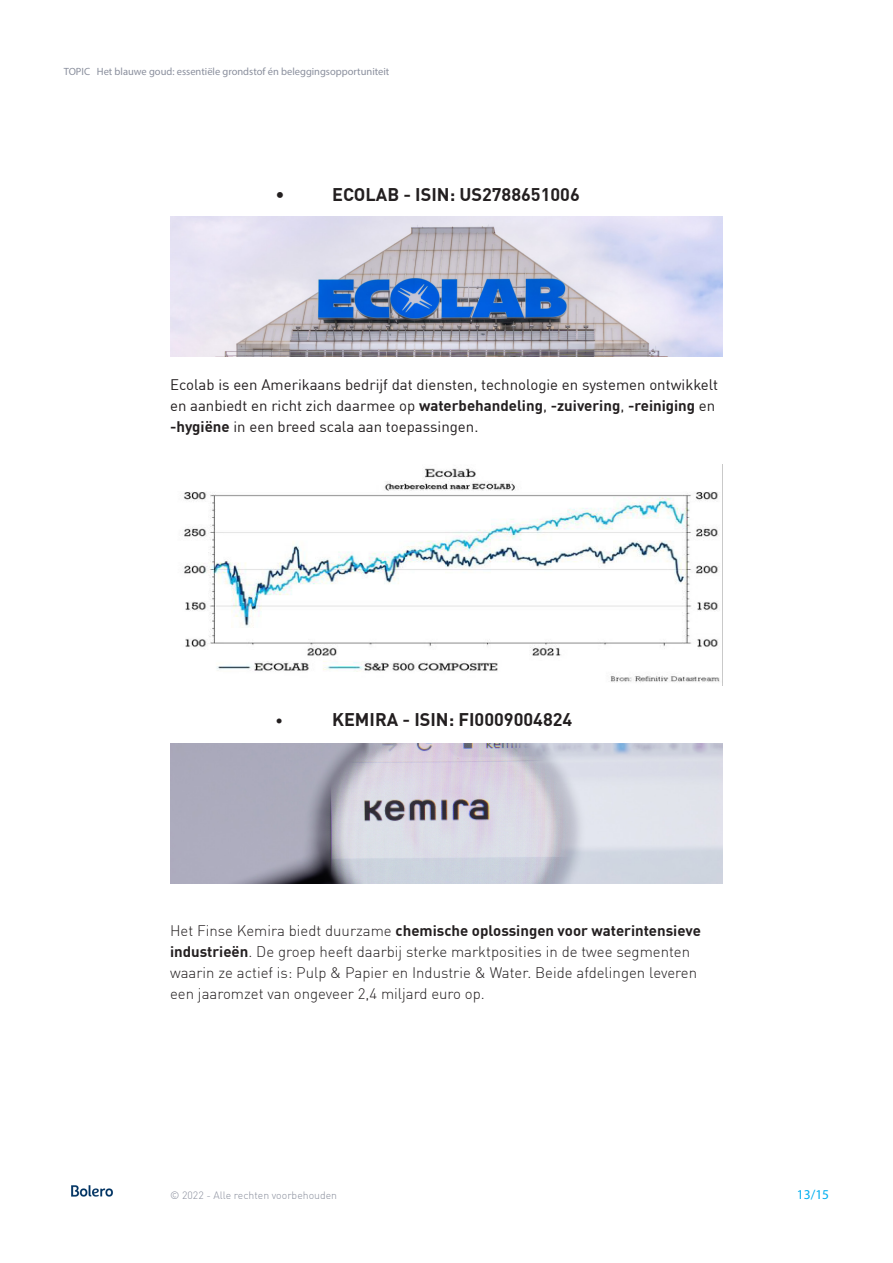
<style>
.page{position:relative;width:893px;height:1263px;background:#fff}
.page>*{position:absolute;margin:0;border:0;box-sizing:border-box;transform-origin:0 0}
.t1{font:700 18px "DIN Offc";color:#231f20}
.t2{font:300 18px "DIN Offc";color:#231f20}
.Bodytekst-DIN-10pt{font:300 15px/21px "DIN Offc";color:#231f20}
.Bodytekst-DIN-10pt-2{font:15px/21px "DIN Offc";color:#231f20}
.t3{font:13.5px "Myriad Pro";color:#00aeef}
.t4{font:10.5px "Myriad Pro";color:#8a8f9d}
.t5{font:300 10.5px "DIN Offc";color:#8a8f9d}
.s1{font-weight:700}
</style>
<div class="page">
<img style="left:71px;top:1185px;width:42px;height:12px">
<img style="left:170px;top:216px;width:553px;height:141px">
<img style="left:182px;top:464px;width:541px;height:221px">
<img style="left:170px;top:743px;width:553px;height:141px">
<p class="t4" style="left:64px;top:65px;width:327px">TOPIC Het blauwe goud: essentiële grondstof én beleggingsopportuniteit</p>
<p class="t2" style="left:275px;top:183px;width:11px">•</p>
<p class="t1" style="left:332px;top:183px;width:249px">ECOLAB - ISIN: US2788651006</p>
<p class="Bodytekst-DIN-10pt-2" style="left:170px;top:374px;width:550px">Ecolab is een Amerikaans bedrijf dat diensten, technologie en systemen ontwikkelt en aanbiedt en richt zich daarmee op <span class="s1">waterbehandeling</span>, <span class="s1">-zuivering</span>, <span class="s1">-reiniging</span> en <span class="s1">-hygiëne</span> in een breed scala aan toepassingen.</p>
<p class="Bodytekst-DIN-10pt" style="left:275px;top:710px;width:10px">•</p>
<p class="t1" style="left:332px;top:708px;width:242px">KEMIRA - ISIN: FI0009004824</p>
<p class="Bodytekst-DIN-10pt" style="left:170px;top:920px;width:532px">Het Finse Kemira biedt duurzame <span class="s1">chemische oplossingen voor waterintensieve industrieën</span>. De groep heeft daarbij sterke marktposities in de twee segmenten waarin ze actief is: Pulp &amp; Papier en Industrie &amp; Water. Beide afdelingen leveren een jaaromzet van ongeveer 2,4 miljard euro op.</p>
<p class="t5" style="left:170px;top:1189px;width:169px">© 2022 - Alle rechten voorbehouden</p>
<p class="t3" style="left:797px;top:1186px;width:34px">13/15</p>
</div>
